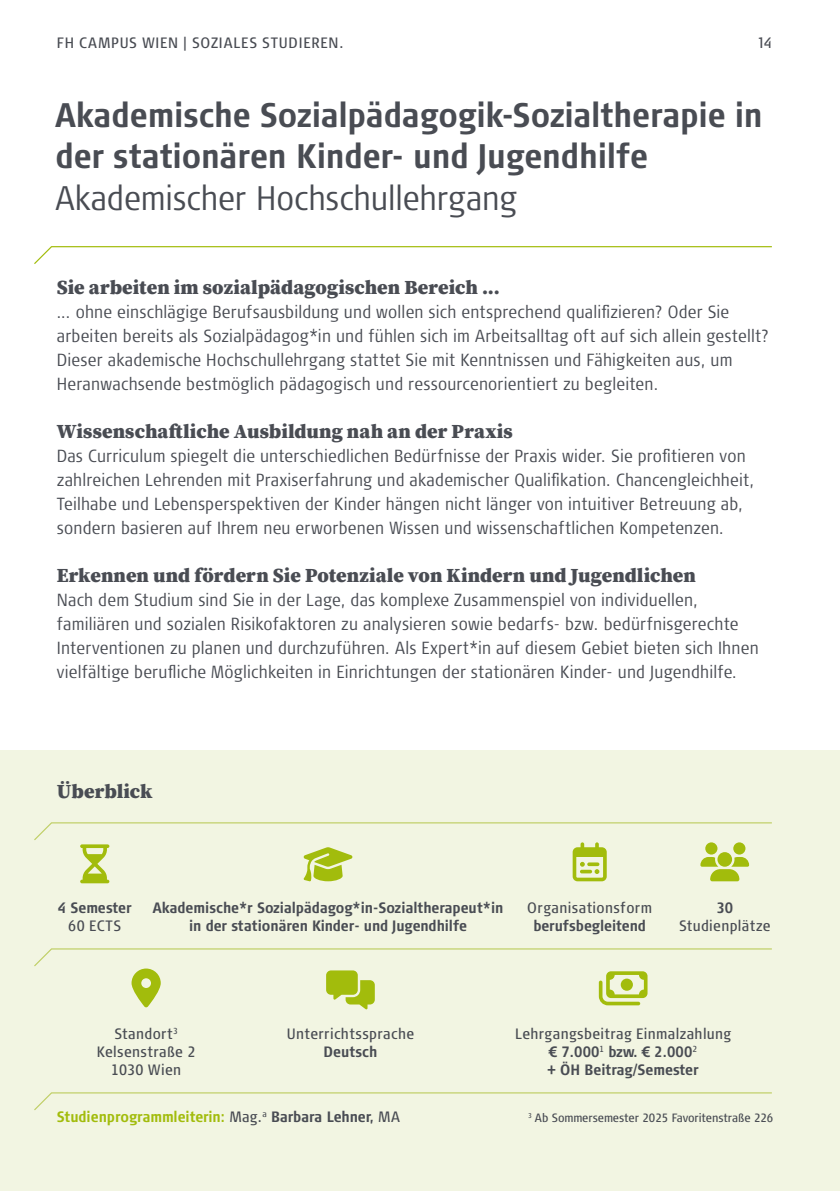
<style>
.page{position:relative;width:840px;height:1191px;background:#fff}
.page>*{position:absolute;margin:0;border:0;box-sizing:border-box;transform-origin:0 0}
.t1{font:700 condensed 34px/41.4px "Signa OT";letter-spacing:-.005em;color:#494c53}
.t2{font:300 condensed 34px "Signa OT";letter-spacing:-.005em;color:#494c53}
.t3{font:900 20px "Source Serif Pro";letter-spacing:.005em;color:#494c53}
.t4{font:300 condensed 17.6px/24px "Signa OT";letter-spacing:.01em;color:#494c53}
.t5{font:700 condensed 15px/18px "Signa OT";letter-spacing:-.005em;color:#494c53;text-align:center}
.t6{font:condensed 15px/18px "Signa OT";letter-spacing:.025em;color:#494c53;text-align:center}
.t7{font:700 condensed 15px "Signa OT";letter-spacing:-.005em;color:#a2bc0c}
.t8{font:condensed 15px "Signa OT";letter-spacing:.055em;color:#494c53}
.t9{font:condensed 12px "Signa OT";letter-spacing:-.01em;color:#494c53}
.s1{font-weight:400}
.s2{font-weight:400;color:#494c53}
.s3{color:#494c53}
</style>
<div class="page">
<div style="left:0;top:750px;width:839px;height:441px;background:#f2f5e2"></div>
<svg style="left:34px;top:246px;width:738px;height:18px"></svg>
<svg style="left:34px;top:822px;width:738px;height:61px"></svg>
<svg style="left:34px;top:948px;width:738px;height:61px"></svg>
<svg style="left:34px;top:1092px;width:738px;height:19px"></svg>
<p class="t8" style="left:57px;top:34px;width:288px">FH CAMPUS WIEN | SOZIALES STUDIEREN.</p>
<p class="t6" style="left:757px;top:34px;width:15px">14</p>
<h1 class="t1" style="left:55px;top:94px;width:708px">Akademische Sozialpädagogik-Sozialtherapie in der stationären Kinder- und Jugendhilfe</h1>
<h1 class="t2" style="left:55px;top:179px;width:463px">Akademischer Hochschullehrgang</h1>
<p class="t3" style="left:57px;top:276px;width:444px">Sie arbeiten im sozialpädagogischen Bereich ...</p>
<p class="t4" style="left:57px;top:300px;width:713px">... ohne einschlägige Berufsausbildung und wollen sich entsprechend qualifizieren? Oder Sie arbeiten bereits als Sozialpädagog*in und fühlen sich im Arbeitsalltag oft auf sich allein gestellt?<br>Dieser akademische Hochschullehrgang stattet Sie mit Kenntnissen und Fähigkeiten aus, um Heranwachsende bestmöglich pädagogisch und ressourcenorientiert zu begleiten.</p>
<p class="t3" style="left:57px;top:420px;width:457px">Wissenschaftliche Ausbildung nah an der Praxis</p>
<p class="t4" style="left:57px;top:444px;width:698px">Das Curriculum spiegelt die unterschiedlichen Bedürfnisse der Praxis wider. Sie profitieren von zahlreichen Lehrenden mit Praxiserfahrung und akademischer Qualifikation. Chancengleichheit, Teilhabe und Lebensperspektiven der Kinder hängen nicht länger von intuitiver Betreuung ab, sondern basieren auf Ihrem neu erworbenen Wissen und wissenschaftlichen Kompetenzen.</p>
<p class="t3" style="left:57px;top:564px;width:640px">Erkennen und fördern Sie Potenziale von Kindern und Jugendlichen</p>
<p class="t4" style="left:57px;top:588px;width:703px">Nach dem Studium sind Sie in der Lage, das komplexe Zusammenspiel von individuellen, familiären und sozialen Risikofaktoren zu analysieren sowie bedarfs- bzw. bedürfnisgerechte Interventionen zu planen und durchzuführen. Als Expert*in auf diesem Gebiet bieten sich Ihnen vielfältige berufliche Möglichkeiten in Einrichtungen der stationären Kinder- und Jugendhilfe.</p>
<p class="t3" style="left:57px;top:780px;width:97px">Überblick</p>
<p class="t5" style="left:58px;top:899px;width:75px">4 Semester</p>
<p class="t6" style="left:68px;top:917px;width:55px">60 ECTS</p>
<p class="t5" style="left:153px;top:899px;width:352px">Akademische*r Sozialpädagog*in-Sozialtherapeut*in in der stationären Kinder- und Jugendhilfe</p>
<p class="t6" style="left:527px;top:899px;width:126px">Organisationsform</p>
<p class="t5" style="left:533px;top:917px;width:114px">berufsbegleitend</p>
<p class="t5" style="left:716px;top:899px;width:18px">30</p>
<p class="t6" style="left:678px;top:917px;width:93px">Studienplätze</p>
<p class="t6" style="left:97px;top:1025px;width:100px">Standort<sup>3<br></sup>Kelsenstraße 2<br>1030 Wien</p>
<p class="t6" style="left:287px;top:1025px;width:129px">Unterrichtssprache</p>
<p class="t5" style="left:323px;top:1043px;width:55px">Deutsch</p>
<p class="t5" style="left:515px;top:1025px;width:217px"><span class="s1">Lehrgangsbeitrag Einmalzahlung </span>€ 7.000<sup>1</sup> bzw. € 2.000<sup>2<br></sup>+ ÖH Beitrag/Semester</p>
<p class="t7" style="left:57px;top:1108px;width:344px">Studienprogrammleiterin: <span class="s2">Mag.</span><sup>a</sup> <span class="s3">Barbara Lehner,</span> <span class="s2">MA</span></p>
<p class="t9" style="left:528px;top:1111px;width:246px"><sup>3</sup> Ab Sommersemester 2025 Favoritenstraße 226</p>
</div>
